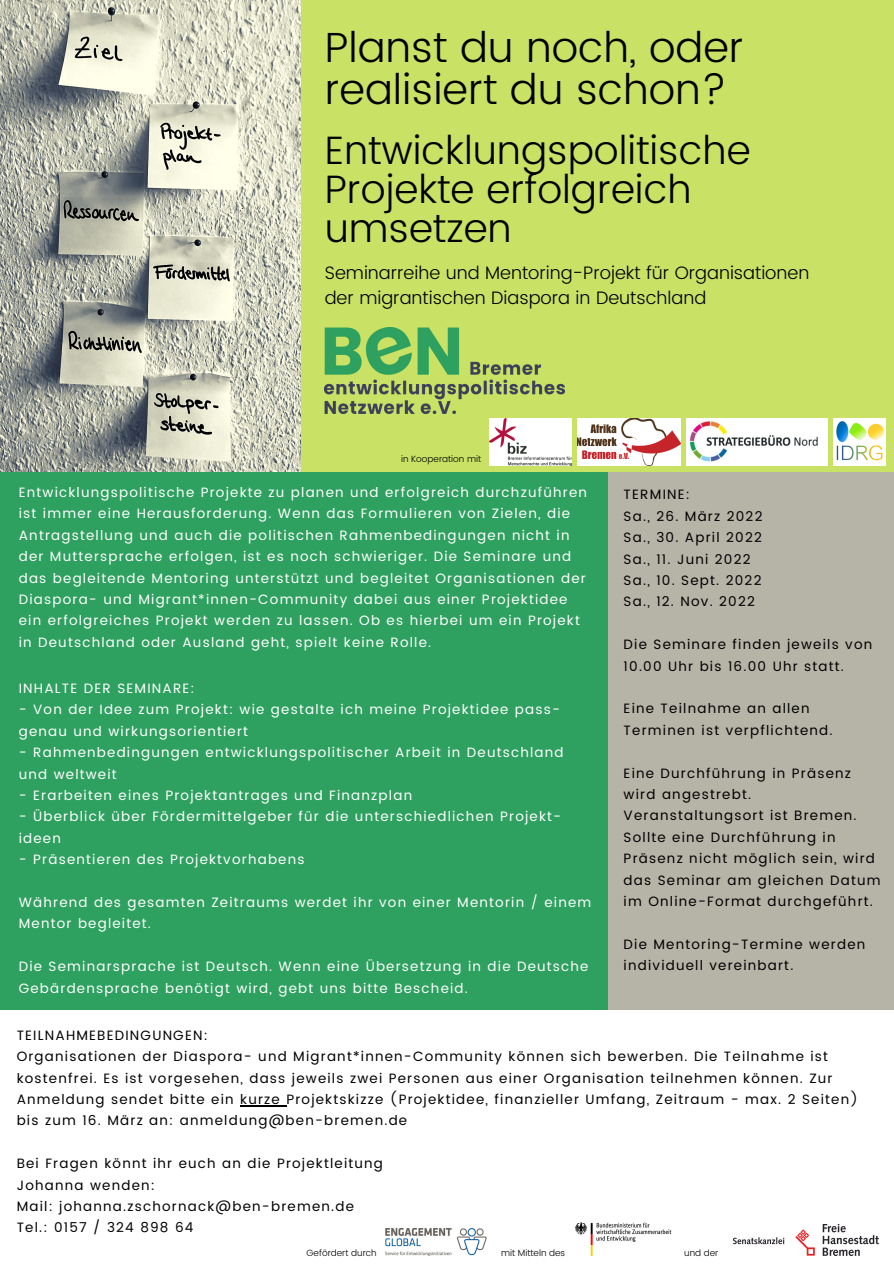
<style>
.page{position:relative;width:894px;height:1264px;background:#fff}
.page>*{position:absolute;margin:0;border:0;box-sizing:border-box;transform-origin:0 0}
.t1{font:300 42.15px/42px "Poppins";color:#000}
.t2{font:300 39.6px/38.7px "Poppins";color:#000}
.t3{font:300 18px/24.8px "Poppins";color:#000}
.t4{font:13.5px/21.5px "Poppins";letter-spacing:.09em;color:#fff}
.t5{font:13.5px/21.5px "Poppins";letter-spacing:.09em;color:#000}
.t6{font:300 9px "Poppins";color:#000}
</style>
<div class="page">
<img style="left:0;top:0;width:301px;height:472px">
<div style="left:301px;top:0;width:592px;height:495px;background:#c9e265"></div>
<div style="left:0;top:472px;width:615px;height:537px;background:#2ea05f"></div>
<div style="left:608px;top:472px;width:285px;height:537px;background:#b6b3a7"></div>
<img style="left:324px;top:328px;width:240px;height:85px">
<img style="left:733px;top:1224px;width:144px;height:31px">
<hr style="left:240px;top:1105px;width:46px;height:1px;background:#000">
<img style="left:385px;top:1228px;width:101px;height:27px">
<img style="left:574px;top:1222px;width:98px;height:34px">
<img style="left:489px;top:418px;width:82px;height:47px">
<img style="left:577px;top:418px;width:103px;height:47px">
<img style="left:686px;top:418px;width:141px;height:47px">
<img style="left:833px;top:418px;width:52px;height:47px">
<p class="t1" style="left:324px;top:26px;width:420px">Planst du noch, oder realisiert du schon?</p>
<p class="t2" style="left:324px;top:131px;width:427px">Entwicklungspolitische<br>Projekte erfolgreich umsetzen</p>
<p class="t3" style="left:324px;top:260px;width:486px">Seminarreihe und Mentoring-Projekt für Organisationen der migrantischen Diaspora in Deutschland</p>
<p class="t6" style="left:401px;top:454px;width:82px">in Kooperation mit</p>
<p class="t4" style="left:19px;top:481px;width:569px">Entwicklungspolitische Projekte zu planen und erfolgreich durchzuführen ist immer eine Herausforderung. Wenn das Formulieren von Zielen, die Antragstellung und auch die politischen Rahmenbedingungen nicht in der Muttersprache erfolgen, ist es noch schwieriger. Die Seminare und das begleitende Mentoring unterstützt und begleitet Organisationen der Diaspora- und Migrant*innen-Community dabei aus einer Projektidee ein erfolgreiches Projekt werden zu lassen. Ob es hierbei um ein Projekt in Deutschland oder Ausland geht, spielt keine Rolle.</p>
<p class="t4" style="left:19px;top:677px;width:177px">INHALTE DER SEMINARE:</p>
<p class="t4" style="left:19px;top:699px;width:542px">- Von der Idee zum Projekt: wie gestalte ich meine Projektidee pass&shy;genau und wirkungsorientiert</p>
<p class="t4" style="left:19px;top:741px;width:546px">- Rahmenbedingungen entwicklungspolitischer Arbeit in Deutschland und weltweit</p>
<p class="t4" style="left:19px;top:784px;width:395px">- Erarbeiten eines Projektantrages und Finanzplan</p>
<p class="t4" style="left:19px;top:806px;width:543px">- Überblick über Fördermittelgeber für die unterschiedlichen Projekt&shy;ideen</p>
<p class="t4" style="left:19px;top:848px;width:287px">- Präsentieren des Projektvorhabens</p>
<p class="t4" style="left:19px;top:891px;width:574px">Während des gesamten Zeitraums werdet ihr von einer Mentorin / einem<br>Mentor begleitet.</p>
<p class="t4" style="left:19px;top:955px;width:571px">Die Seminarsprache ist Deutsch. Wenn eine Übersetzung in die Deutsche<br>Gebärdensprache benötigt wird, gebt uns bitte Bescheid.</p>
<p class="t5" style="left:623px;top:484px;width:68px">TERMINE:</p>
<p class="t5" style="left:623px;top:505px;width:140px">Sa., 26. März 2022</p>
<p class="t5" style="left:623px;top:526px;width:140px">Sa., 30. April 2022</p>
<p class="t5" style="left:623px;top:548px;width:128px">Sa., 11. Juni 2022</p>
<p class="t5" style="left:623px;top:569px;width:139px">Sa., 10. Sept. 2022</p>
<p class="t5" style="left:623px;top:591px;width:133px">Sa., 12. Nov. 2022</p>
<p class="t5" style="left:623px;top:633px;width:250px">Die Seminare finden jeweils von<br>10.00 Uhr bis 16.00 Uhr statt.</p>
<p class="t5" style="left:623px;top:698px;width:210px">Eine Teilnahme an allen<br>Terminen ist verpflichtend.</p>
<p class="t5" style="left:623px;top:762px;width:258px">Eine Durchführung in Präsenz wird angestrebt.<br>Veranstaltungsort ist Bremen.<br>Sollte eine Durchführung in<br>Präsenz nicht möglich sein, wird das Seminar am gleichen Datum im Online-Format durchgeführt.</p>
<p class="t5" style="left:623px;top:933px;width:243px">Die Mentoring-Termine werden individuell vereinbart.</p>
<p class="t5" style="left:17px;top:1024px;width:192px">TEILNAHMEBEDINGUNGEN:</p>
<p class="t5" style="left:17px;top:1045px;width:842px">Organisationen der Diaspora- und Migrant*innen-Community können sich bewerben. Die Teilnahme ist kostenfrei. Es ist vorgesehen, dass jeweils zwei Personen aus einer Organisation teilnehmen können. Zur Anmeldung sendet bitte ein kurze Projektskizze (Projektidee, finanzieller Umfang, Zeitraum - max. 2 Seiten) bis zum 16. März an: anmeldung@ben-bremen.de</p>
<p class="t5" style="left:17px;top:1152px;width:368px">Bei Fragen könnt ihr euch an die Projektleitung</p>
<p class="t5" style="left:17px;top:1174px;width:140px">Johanna wenden:</p>
<p class="t5" style="left:17px;top:1195px;width:339px">Mail: johanna.zschornack@ben-bremen.de</p>
<p class="t5" style="left:17px;top:1216px;width:178px">Tel.: 0157 / 324 898 64</p>
<p class="t6" style="left:306px;top:1247px;width:72px">Gefördert durch</p>
<p class="t6" style="left:501px;top:1247px;width:66px">mit Mitteln des</p>
<p class="t6" style="left:684px;top:1247px;width:36px">und der</p>
</div>
